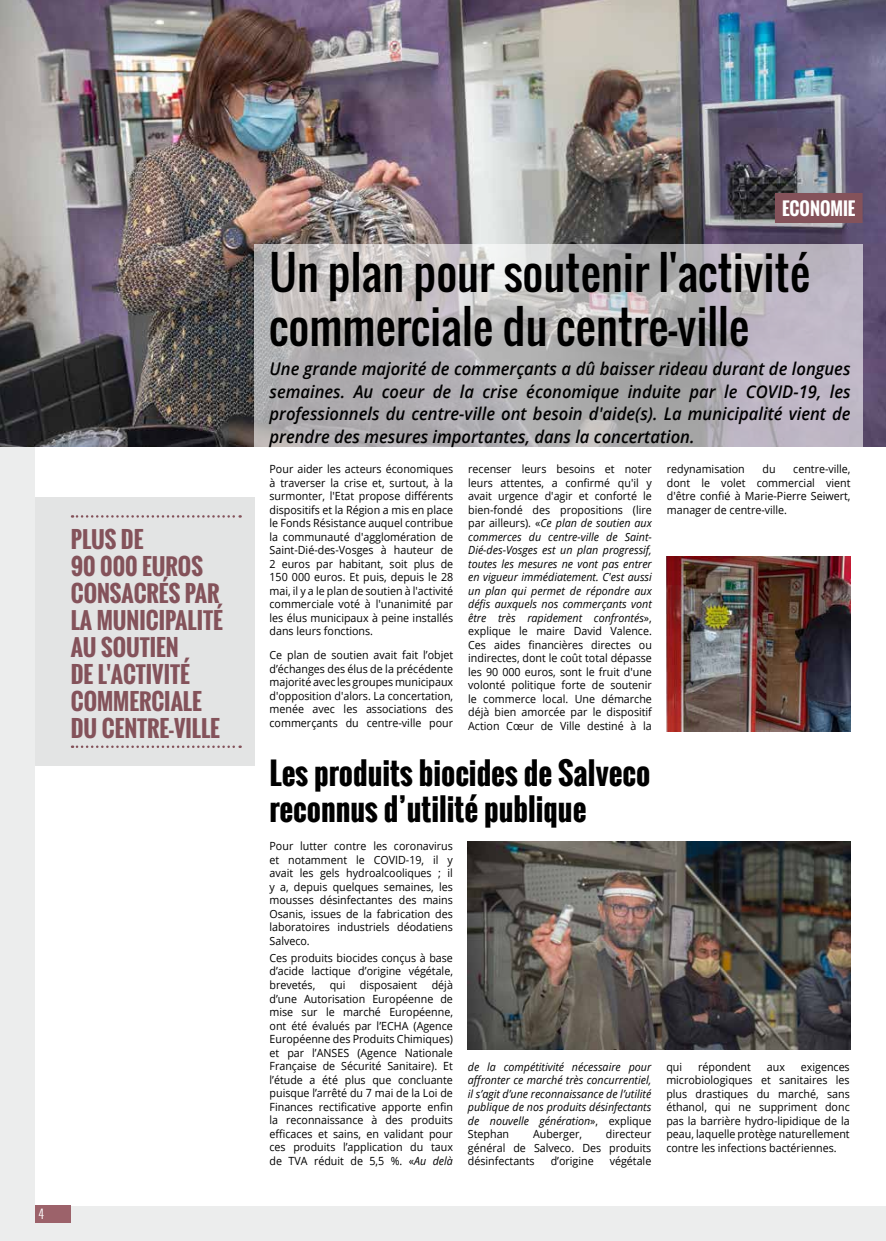
<style>
.page{position:relative;width:886px;height:1241px;background:#fff}
.page>*{position:absolute;margin:0;border:0;box-sizing:border-box;transform-origin:0 0}
.t1{font:45px/54px "Oswald";color:#000}
.t2{font:700 30px/36px "Oswald";color:#000}
.t3{font:700 22.5px/27px "Oswald";color:#84525a}
.t4{font:italic 600 17.5px/22.5px "Open Sans";color:#000;text-align:justify;scale:.95 1}
.t5{font:700 17.5px "Oswald";color:#fff}
.t6{font:300 12.5px "Oswald";color:#fff}
.t7{font:11.25px/13.5px "Open Sans";color:#000;text-align:justify;scale:.95 1}
.t8{font:italic 11.25px/13.5px "Open Sans";color:#000;text-align:justify;scale:.95 1}
.s1{font-style:italic}
.s2{font-style:normal}
</style>
<div class="page">
<div style="left:0;top:0;width:886px;height:1240px;background:#eceded"></div>
<div style="left:35px;top:35px;width:851px;height:1170px;background:#fff"></div>
<div style="left:35px;top:497px;width:219px;height:268px;background:#e3e4e4"></div>
<svg style="left:72px;top:515px;width:169px;height:2px"></svg>
<svg style="left:72px;top:745px;width:169px;height:2px"></svg>
<img style="left:0;top:0;width:886px;height:446px">
<svg style="left:254px;top:244px;width:608px;height:203px;background:#b8b5b9"></svg>
<div style="left:775px;top:193px;width:87px;height:30px;background:#84525a"></div>
<img style="left:468px;top:841px;width:382px;height:208px">
<img style="left:667px;top:556px;width:183px;height:175px">
<div style="left:35px;top:1205px;width:36px;height:17px;background:#9c626a"></div>
<h3 class="t3" style="left:71px;top:526px;width:154px">PLUS DE<br>90 000 EUROS<br>CONSACRÉS PAR<br>LA MUNICIPALITÉ<br>AU SOUTIEN<br>DE L'ACTIVITÉ<br>COMMERCIALE<br>DU CENTRE-VILLE</h3>
<p class="t6" style="left:39px;top:1204px;width:7px">4</p>
<h3 class="t5" style="left:782px;top:195px;width:75px">ECONOMIE</h3>
<h1 class="t1" style="left:269px;top:245px;width:542px">Un plan pour soutenir l'activité commerciale du centre-ville</h1>
<p class="t4" style="left:269px;top:357px;width:613px">Une grande majorité de commerçants a dû baisser rideau durant de longues semaines. Au coeur de la crise économique induite par le COVID-19, les professionnels du centre-ville ont besoin d'aide(s). La municipalité vient de prendre des mesures importantes, dans la concertation.</p>
<p class="t7" style="left:269px;top:462px;width:195px">Pour aider les acteurs économiques à traverser la crise et, surtout, à la surmonter, l'Etat propose différents dispositifs et la Région a mis en place le Fonds Résistance auquel contribue la communauté d'agglomération de Saint-Dié-des-Vosges à hauteur de 2 euros par habitant, soit plus de 150 000 euros. Et puis, depuis le 28 mai, il y a le plan de soutien à l'activité commerciale voté à l'unanimité par les élus municipaux à peine installés dans leurs fonctions.</p>
<p class="t7" style="left:269px;top:648px;width:195px">Ce plan de soutien avait fait l’objet d’échanges des élus de la précédente majorité avec les groupes municipaux d'opposition d'alors. La concertation, menée avec les associations des commerçants du centre-ville pour</p>
<p class="t7" style="left:468px;top:462px;width:195px">recenser leurs besoins et noter leurs attentes, a confirmé qu'il y avait urgence d'agir et conforté le bien-fondé des propositions (lire par ailleurs). «<span class="s1">Ce plan de soutien aux commerces du centre-ville de Saint-Dié-des-Vosges est un plan progressif, toutes les mesures ne vont pas entrer en vigueur immédiatement. C'est aussi un plan qui permet de répondre aux défis auxquels nos commerçants vont être très rapidement confrontés</span>», explique le maire David Valence.<br>Ces aides financières directes ou indirectes, dont le coût total dépasse les 90 000 euros, sont le fruit d'une volonté politique forte de soutenir le commerce local. Une démarche déjà bien amorcée par le dispositif Action Cœur de Ville destiné à la</p>
<p class="t7" style="left:667px;top:462px;width:84px">redynamisation</p>
<p class="t7" style="left:762px;top:462px;width:15px">du</p>
<p class="t7" style="left:667px;top:462px;width:195px;text-indent:126px">centre-ville, dont le volet commercial vient d'être confié à Marie-Pierre Seiwert, manager de centre-ville.</p>
<h2 class="t2" style="left:269px;top:755px;width:382px">Les produits biocides de Salveco reconnus d’utilité publique</h2>
<p class="t7" style="left:269px;top:839px;width:195px">Pour lutter contre les coronavirus et notamment le COVID-19, il y avait les gels hydroalcooliques ; il y a, depuis quelques semaines, les mousses désinfectantes des mains Osanis, issues de la fabrication des laboratoires industriels déodatiens Salveco.</p>
<p class="t7" style="left:269px;top:950px;width:195px">Ces produits biocides conçus à base d’acide lactique d’origine végétale, brevetés,</p>
<p class="t7" style="left:269px;top:977px;width:195px;text-indent:162px">déjà d’une Autorisation Européenne de mise sur le marché Européenne, ont été évalués par l’ECHA (Agence Européenne des Produits Chimiques) et par l’ANSES (Agence Nationale Française de Sécurité Sanitaire). Et l’étude a été plus que concluante puisque l’arrêté du 7 mai de la Loi de Finances rectificative apporte enfin la reconnaissance à des produits efficaces et sains, en validant pour ces produits l’application du taux de TVA réduit de 5,5 %. «<span class="s1">Au delà</span></p>
<p class="t7" style="left:330px;top:977px;width:18px">qui</p>
<p class="t7" style="left:360px;top:977px;width:62px">disposaient</p>
<p class="t8" style="left:468px;top:1059px;width:195px">de la compétitivité nécessaire pour affronter ce marché très concurrentiel, il s’agit d’une reconnaissance de l’utilité publique de nos produits désinfectants de nouvelle génération<span class="s2">», explique Stephan</span></p>
<p class="t7" style="left:468px;top:1126px;width:195px;text-indent:138px">directeur général de Salveco. Des produits désinfectants</p>
<p class="t7" style="left:533px;top:1126px;width:53px">Auberger,</p>
<p class="t7" style="left:551px;top:1153px;width:47px">d’origine</p>
<p class="t7" style="left:610px;top:1153px;width:45px">végétale</p>
<p class="t7" style="left:666px;top:1059px;width:18px">qui</p>
<p class="t7" style="left:698px;top:1059px;width:57px">répondent</p>
<p class="t7" style="left:767px;top:1059px;width:21px">aux</p>
<p class="t7" style="left:666px;top:1059px;width:195px;text-indent:134px">exigences microbiologiques et sanitaires les plus drastiques du marché, sans éthanol, qui ne suppriment donc pas la barrière hydro-lipidique de la peau, laquelle protège naturellement contre les infections bactériennes.</p>
</div>
